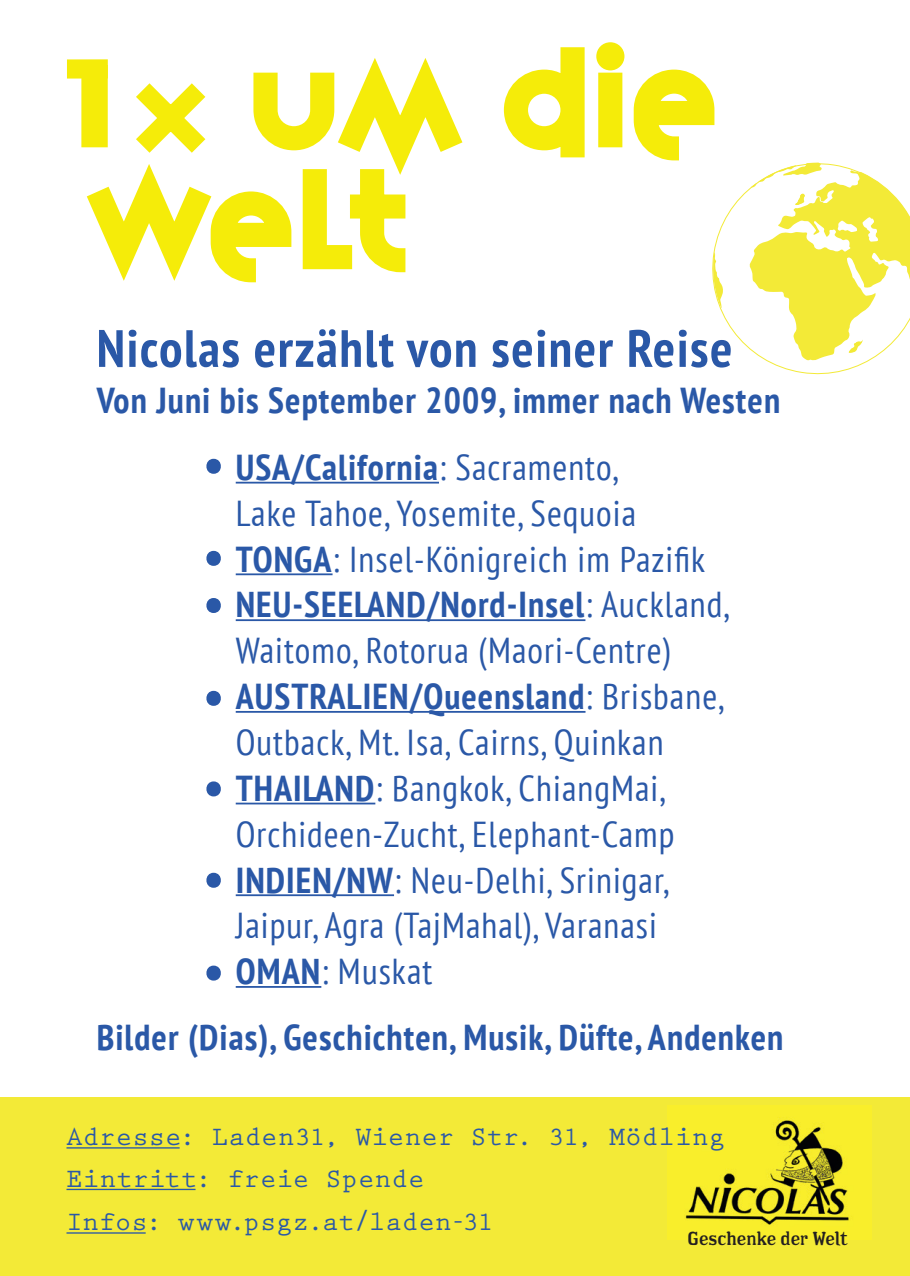
<style>
.page{position:relative;width:910px;height:1276px;background:#fff}
.page>*{position:absolute;margin:0;border:0;box-sizing:border-box;transform-origin:0 0}
.t1{font:121.5px/121.8px "Variex OT";color:#f5ec09}
.t2{font:700 condensed 52.5px "PT Sans";letter-spacing:.03em;color:#2a58a7}
.t3{font:condensed 36px/45.9px "PT Sans";letter-spacing:.03em;color:#2a58a7}
.t4{font:700 condensed 36px "PT Sans";letter-spacing:.03em;color:#2a58a7}
.t5{font:700 27px "Prestige Elite Std";letter-spacing:.005em;color:#2a58a7}
.t6{font:18.6px "Los Feliz OT";color:#231f20}
.s1{font-size:134.7px}
.s2{font-size:92.4px}
.s3{font-weight:700}
</style>
<div class="page">
<div style="left:0;top:1097px;width:910px;height:179px;background:#f3ea37"></div>
<div style="left:81px;top:65px;width:27px;height:82px;border:4px solid #f5ec09"></div>
<svg style="left:503px;top:47px;width:82px;height:111px"></svg>
<svg style="left:596px;top:42px;width:29px;height:106px"></svg>
<svg style="left:633px;top:69px;width:277px;height:306px"></svg>
<svg style="left:84px;top:58px;width:379px;height:225px"></svg>
<div style="left:67px;top:59px;width:41px;height:20px;background:#f5ec09"></div>
<hr style="left:236px;top:482px;width:203px;height:1px;background:#2a58a7">
<hr style="left:236px;top:573px;width:97px;height:2px;background:#2a58a7">
<hr style="left:236px;top:619px;width:349px;height:2px;background:#2a58a7">
<hr style="left:236px;top:711px;width:349px;height:2px;background:#2a58a7">
<hr style="left:236px;top:802px;width:139px;height:2px;background:#2a58a7">
<hr style="left:236px;top:894px;width:158px;height:2px;background:#2a58a7">
<hr style="left:236px;top:986px;width:85px;height:2px;background:#2a58a7">
<svg style="left:206px;top:551px;width:15px;height:15px"></svg>
<svg style="left:206px;top:598px;width:15px;height:15px"></svg>
<svg style="left:206px;top:691px;width:15px;height:15px"></svg>
<svg style="left:206px;top:781px;width:15px;height:15px"></svg>
<svg style="left:206px;top:872px;width:15px;height:15px"></svg>
<svg style="left:206px;top:965px;width:15px;height:15px"></svg>
<svg style="left:206px;top:459px;width:15px;height:15px"></svg>
<img style="left:668px;top:1105px;width:203px;height:134px">
<hr style="left:66px;top:1188px;width:130px;height:2px;background:#2a58a7">
<hr style="left:66px;top:1147px;width:114px;height:1px;background:#2a58a7">
<hr style="left:66px;top:1232px;width:80px;height:1px;background:#2a58a7">
<h1 class="t1" style="left:66px;top:43px;width:654px"><span class="s1">1</span><span class="s2">X</span> um die<br>Welt</h1>
<h2 class="t2" style="left:97px;top:313px;width:637px">Nicolas erzählt von seiner Reise</h2>
<p class="t4" style="left:97px;top:376px;width:685px">Von Juni bis September 2009, immer nach Westen</p>
<p class="t3" style="left:236px;top:443px;width:495px"><span class="s3">USA/California</span>: Sacramento,<br>Lake Tahoe, Yosemite, Sequoia<br><span class="s3">TONGA</span>: Insel-Königreich im Pazifik<br><span class="s3">NEU-SEELAND/Nord-Insel</span>: Auckland,<br>Waitomo, Rotorua (Maori-Centre)<br><span class="s3">AUSTRALIEN/Queensland</span>: Brisbane,<br>Outback, Mt. Isa, Cairns, Quinkan<br><span class="s3">THAILAND</span>: Bangkok, ChiangMai,<br>Orchideen-Zucht, Elephant-Camp<br><span class="s3">INDIEN/NW</span>: Neu-Delhi, Srinigar,<br>Jaipur, Agra (TajMahal), Varanasi<br><span class="s3">OMAN</span>: Muskat</p>
<p class="t4" style="left:97px;top:1013px;width:688px">Bilder (Dias), Geschichten, Musik, Düfte, Andenken</p>
<p class="t5" style="left:66px;top:1122px;width:660px">Adresse: Laden31, Wiener Str. 31, Mödling</p>
<p class="t5" style="left:66px;top:1164px;width:359px">Eintritt: freie Spende</p>
<p class="t5" style="left:66px;top:1207px;width:429px">Infos: www.psgz.at/laden-31</p>
<p class="t6" style="left:688px;top:1229px;width:162px">Geschenke der Welt</p>
</div>
